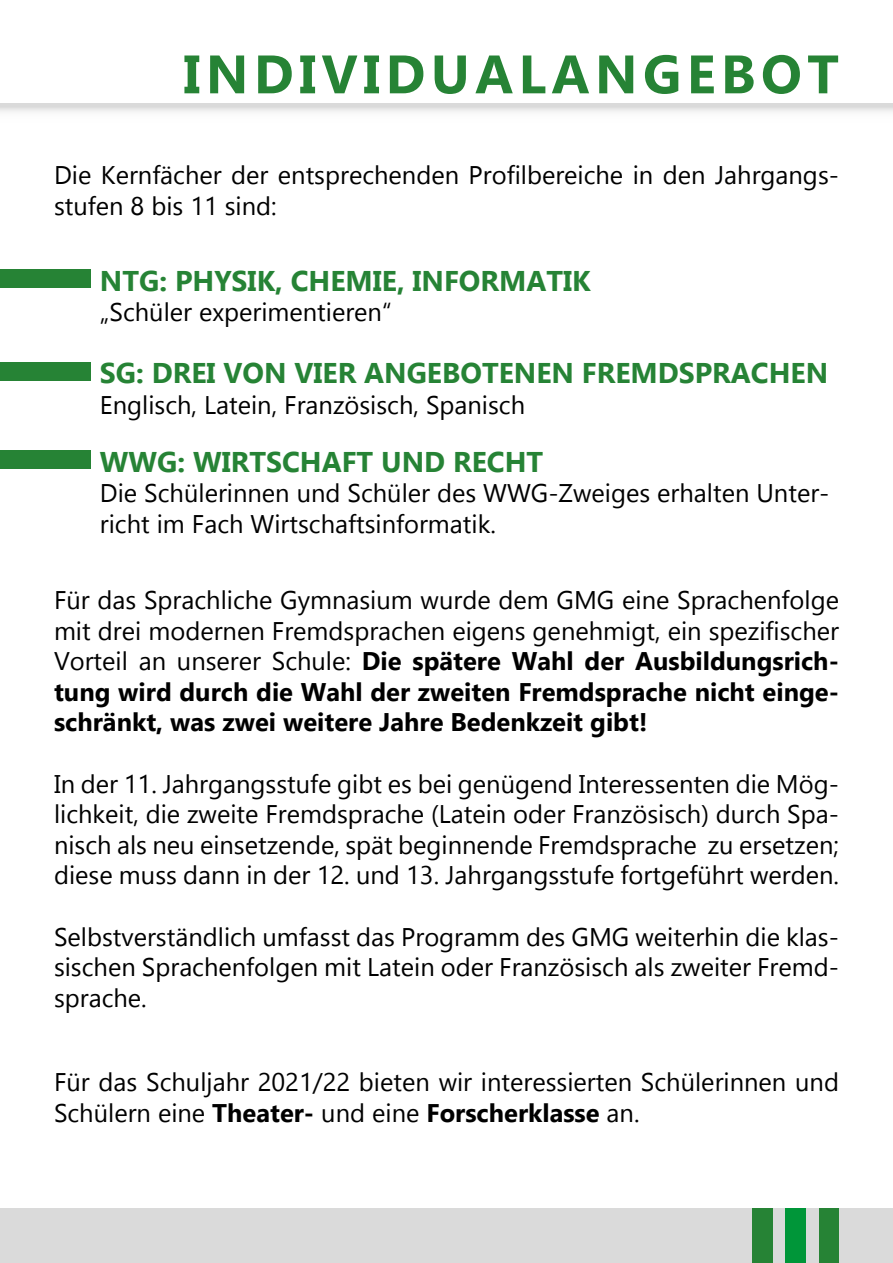
<style>
.page{position:relative;width:893px;height:1263px;background:#fff}
.page>*{position:absolute;margin:0;border:0;box-sizing:border-box;transform-origin:0 0}
.t1{font:700 54px "Gadugi";letter-spacing:.1em;color:#268335}
.t2{font:700 28.5px "Gadugi";color:#268335}
.t3{font:25.5px/30.6px "Gadugi";color:#000;text-align:justify}
.s1{font-weight:700}
</style>
<div class="page">
<svg style="left:0;top:103px;width:893px;height:9px;fill:#dedede"></svg>
<div style="left:0;top:269px;width:90px;height:19px;background:#268335"></div>
<div style="left:0;top:1209px;width:893px;height:54px;background:#dadada"></div>
<div style="left:752px;top:1209px;width:20px;height:54px;background:#268335"></div>
<div style="left:786px;top:1209px;width:20px;height:54px;background:#009639"></div>
<div style="left:819px;top:1209px;width:20px;height:54px;background:#268335"></div>
<div style="left:0;top:362px;width:90px;height:19px;background:#268335"></div>
<div style="left:0;top:450px;width:90px;height:18px;background:#268335"></div>
<h1 class="t1" style="left:183px;top:42px;width:657px">INDIVIDUALANGEBOT</h1>
<p class="t3" style="left:54px;top:160px;width:786px">Die Kernfächer der entsprechenden Profilbereiche in den Jahrgangs&shy;stufen 8 bis 11 sind:</p>
<p class="t2" style="left:100px;top:264px;width:492px">NTG: PHYSIK, CHEMIE, INFORMATIK</p>
<p class="t3" style="left:100px;top:297px;width:293px">„Schüler experimentieren“</p>
<p class="t2" style="left:100px;top:356px;width:730px">SG: DREI VON VIER ANGEBOTENEN FREMDSPRACHEN</p>
<p class="t3" style="left:100px;top:389px;width:427px">Englisch, Latein, Französisch, Spanisch</p>
<p class="t2" style="left:100px;top:444px;width:445px">WWG: WIRTSCHAFT UND RECHT</p>
<p class="t3" style="left:100px;top:478px;width:731px">Die Schülerinnen und Schüler des WWG-Zweiges erhalten Unter&shy;richt im Fach Wirtschaftsinformatik.</p>
<p class="t3" style="left:54px;top:584px;width:786px">Für das Sprachliche Gymnasium wurde dem GMG eine Sprachenfolge mit drei modernen Fremdsprachen eigens genehmigt, ein spezifischer Vorteil an unserer Schule: <span class="s1">Die spätere Wahl der Ausbildungsrich&shy;tung wird durch die Wahl der zweiten Fremdsprache nicht einge&shy;schränkt, was zwei weitere Jahre Bedenkzeit gibt!</span></p>
<p class="t3" style="left:54px;top:768px;width:786px">In der 11. Jahrgangsstufe gibt es bei genügend Interessenten die Mög&shy;lichkeit, die zweite Fremdsprache (Latein oder Französisch) durch Spa&shy;nisch als neu einsetzende, spät beginnende Fremdsprache zu ersetzen; diese muss dann in der 12. und 13. Jahrgangsstufe fortgeführt werden.</p>
<p class="t3" style="left:54px;top:921px;width:786px">Selbstverständlich umfasst das Programm des GMG weiterhin die klas&shy;sischen Sprachenfolgen mit Latein oder Französisch als zweiter Fremd&shy;sprache.</p>
<p class="t3" style="left:54px;top:1066px;width:786px">Für das Schuljahr 2021/22 bieten wir interessierten Schülerinnen und<br>Schülern eine <span class="s1">Theater-</span> und eine <span class="s1">Forscherklasse</span> an.</p>
</div>
